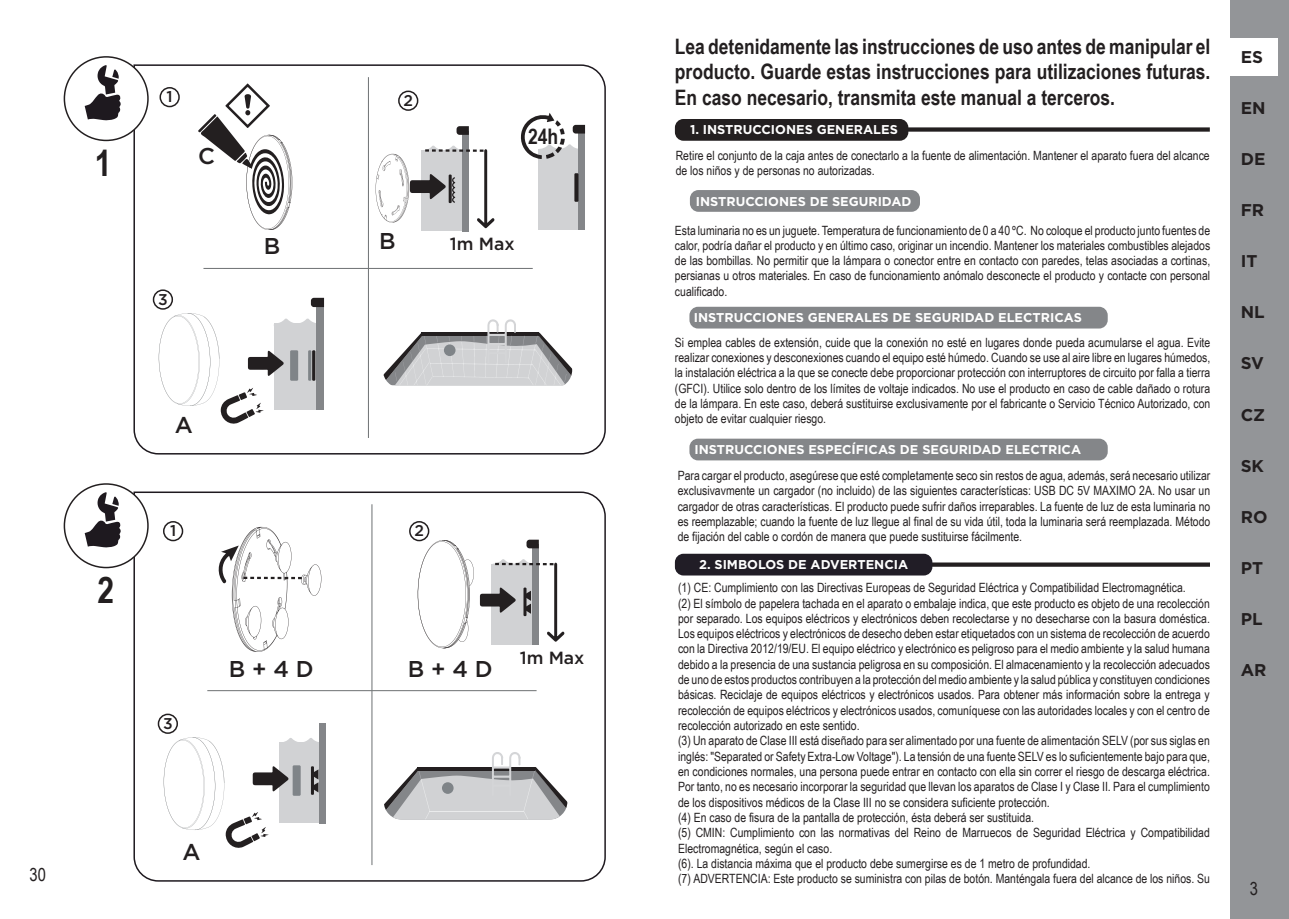
<style>
.page{position:relative;width:1289px;height:919px;background:#fff}
.page>*{position:absolute;margin:0;border:0;box-sizing:border-box;transform-origin:0 0}
.t1{font:700 36.6px "Arial Narrow";color:#231f20}
.t2{font:500 22.8px "Gotham";color:#231f20}
.t3{font:700 21.45px "Arial Narrow";color:#231f20}
.t4{font:700 21.3px/25.5px "Arial Narrow";color:#231f20;text-align:justify}
.t5{font:18px "Arial Narrow";color:#231f20}
.t6{font:500 17.55px "Gotham";color:#231f20}
.t7{font:700 16.95px "Gotham";color:#231f20}
.t8{font:500 15.6px "Gotham";color:#231f20}
.t9{font:12.75px/15.3px "Arial Narrow";color:#231f20;text-align:justify}
.t10{font:700 12.75px "Gotham";color:#fff}
</style>
<div class="page">
<svg style="left:932px;top:562px;width:277px;height:4px"></svg>
<div style="left:675px;top:553px;width:257px;height:22px;background:#211d26;border-radius:9px"></div>
<div style="left:1230px;top:1px;width:58px;height:917px;background:#939598"></div>
<div style="left:1230px;top:38px;width:47px;height:38px;background:#fff"></div>
<div style="left:675px;top:119px;width:233px;height:22px;background:#231f20;border-radius:9px"></div>
<div style="left:690px;top:190px;width:230px;height:22px;background:#848689;border-radius:9px"></div>
<div style="left:689px;top:307px;width:418px;height:21px;background:#848689;border-radius:9px"></div>
<div style="left:689px;top:438px;width:418px;height:22px;background:#848689;border-radius:9px"></div>
<div style="left:907px;top:127px;width:302px;height:5px;background:#231f20"></div>
<svg style="left:133px;top:64px;width:473px;height:391px"></svg>
<div style="left:64px;top:57px;width:84px;height:83px;background:#fff;border-radius:50%"></div>
<div style="left:64px;top:56px;width:85px;height:85px;border:2px solid #231f20;border-radius:50%"></div>
<svg style="left:85px;top:65px;width:36px;height:55px"></svg>
<div style="left:422px;top:150px;width:40px;height:81px;background:#d1d2d4"></div>
<div style="left:462px;top:131px;width:7px;height:100px;background:#848689"></div>
<svg style="left:456px;top:126px;width:13px;height:9px"></svg>
<hr style="left:368px;top:77px;width:1px;height:361px;background:#76797b">
<hr style="left:203px;top:268px;width:329px;height:1px;background:#76797b">
<div style="left:159px;top:87px;width:21px;height:20px;border:2px solid #231f20;border-radius:50%"></div>
<div style="left:398px;top:91px;width:20px;height:20px;border:2px solid #231f20;border-radius:50%"></div>
<div style="left:316px;top:303px;width:8px;height:107px;background:#848689"></div>
<svg style="left:311px;top:298px;width:13px;height:9px"></svg>
<div style="left:153px;top:289px;width:20px;height:21px;border:2px solid #231f20;border-radius:50%"></div>
<svg style="left:159px;top:313px;width:161px;height:113px"></svg>
<svg style="left:133px;top:491px;width:473px;height:391px"></svg>
<div style="left:64px;top:484px;width:84px;height:83px;background:#fff;border-radius:50%"></div>
<div style="left:64px;top:483px;width:85px;height:85px;border:2px solid #231f20;border-radius:50%"></div>
<svg style="left:85px;top:492px;width:36px;height:55px"></svg>
<div style="left:491px;top:564px;width:41px;height:80px;background:#d1d2d4"></div>
<div style="left:532px;top:544px;width:7px;height:100px;background:#848689"></div>
<svg style="left:526px;top:539px;width:13px;height:9px"></svg>
<hr style="left:371px;top:504px;width:1px;height:361px;background:#76797b">
<hr style="left:207px;top:690px;width:329px;height:1px;background:#76797b">
<div style="left:163px;top:521px;width:20px;height:20px;border:2px solid #231f20;border-radius:50%"></div>
<div style="left:409px;top:521px;width:20px;height:20px;border:2px solid #231f20;border-radius:50%"></div>
<div style="left:158px;top:713px;width:20px;height:20px;border:2px solid #231f20;border-radius:50%"></div>
<svg style="left:480px;top:558px;width:84px;height:84px"></svg>
<div style="left:319px;top:723px;width:7px;height:100px;background:#848689"></div>
<svg style="left:164px;top:737px;width:158px;height:113px"></svg>
<svg style="left:217px;top:527px;width:104px;height:124px"></svg>
<div style="left:293px;top:765px;width:8px;height:30px;background:#7f8488"></div>
<svg style="left:383px;top:319px;width:189px;height:66px"></svg>
<div style="left:444px;top:344px;width:11px;height:12px;background:#7f8488;border-radius:50%"></div>
<div style="left:442px;top:782px;width:11px;height:11px;background:#7f8488;border-radius:50%"></div>
<svg style="left:418px;top:540px;width:56px;height:109px"></svg>
<svg style="left:198px;top:83px;width:94px;height:148px"></svg>
<svg style="left:375px;top:145px;width:119px;height:83px"></svg>
<div style="left:538px;top:149px;width:40px;height:81px;background:#d1d2d4"></div>
<div style="left:578px;top:130px;width:7px;height:100px;background:#848689"></div>
<svg style="left:574px;top:173px;width:4px;height:29px"></svg>
<svg style="left:519px;top:113px;width:66px;height:46px"></svg>
<h3 class="t5" style="left:30px;top:861px;width:18px">30</h3>
<h1 class="t1" style="left:95px;top:135px;width:18px">1</h1>
<h1 class="t1" style="left:97px;top:562px;width:18px">2</h1>
<p class="t8" style="left:166px;top:87px;width:8px">1</p>
<p class="t8" style="left:403px;top:90px;width:11px">2</p>
<h2 class="t2" style="left:198px;top:140px;width:18px">C</h2>
<p class="t8" style="left:158px;top:289px;width:11px">3</p>
<h2 class="t2" style="left:264px;top:231px;width:18px">B</h2>
<h2 class="t2" style="left:379px;top:226px;width:18px">B</h2>
<h3 class="t3" style="left:528px;top:120px;width:32px">24h</h3>
<h3 class="t6" style="left:449px;top:233px;width:66px">1m Max</h3>
<h2 class="t2" style="left:175px;top:410px;width:20px">A</h2>
<p class="t8" style="left:170px;top:520px;width:8px">1</p>
<p class="t8" style="left:414px;top:520px;width:11px">2</p>
<p class="t8" style="left:163px;top:713px;width:11px">3</p>
<h2 class="t2" style="left:229px;top:654px;width:86px">B + 4 D</h2>
<h2 class="t2" style="left:408px;top:654px;width:86px">B + 4 D</h2>
<h3 class="t6" style="left:519px;top:646px;width:66px">1m Max</h3>
<h2 class="t2" style="left:182px;top:837px;width:20px">A</h2>
<h3 class="t4" style="left:675px;top:32px;width:537px">Lea detenidamente las instrucciones de uso antes de manipular el producto. Guarde estas instrucciones para utilizaciones futuras.<br>En caso necesario, transmita este manual a terceros.</h3>
<p class="t10" style="left:690px;top:122px;width:209px">1. INSTRUCCIONES GENERALES</p>
<p class="t9" style="left:675px;top:147px;width:535px">Retire el conjunto de la caja antes de conectarlo a la fuente de alimentación. Mantener el aparato fuera del alcance de los niños y de personas no autorizadas.</p>
<p class="t10" style="left:696px;top:194px;width:217px">INSTRUCCIONES DE SEGURIDAD</p>
<p class="t9" style="left:675px;top:222px;width:537px">Esta luminaria no es un juguete. Temperatura de funcionamiento de 0 a 40 ºC. No coloque el producto junto fuentes de calor, podría dañar el producto y en último caso, originar un incendio. Mantener los materiales combustibles alejados de las bombillas. No permitir que la lámpara o conector entre en contacto con paredes, telas asociadas a cortinas, persianas u otros materiales. En caso de funcionamiento anómalo desconecte el producto y contacte con personal cualificado.</p>
<p class="t10" style="left:694px;top:310px;width:389px">INSTRUCCIONES GENERALES DE SEGURIDAD ELECTRICAS</p>
<p class="t9" style="left:675px;top:334px;width:537px">Si emplea cables de extensión, cuide que la conexión no esté en lugares donde pueda acumularse el agua. Evite realizar conexiones y desconexiones cuando el equipo esté húmedo. Cuando se use al aire libre en lugares húmedos, la instalación eléctrica a la que se conecte debe proporcionar protección con interruptores de circuito por falla a tierra (GFCI). Utilice solo dentro de los límites de voltaje indicados. No use el producto en caso de cable dañado o rotura de la lámpara. En este caso, deberá sustituirse exclusivamente por el fabricante o Servicio Técnico Autorizado, con objeto de evitar cualquier riesgo.</p>
<p class="t10" style="left:694px;top:442px;width:388px">INSTRUCCIONES ESPECÍFICAS DE SEGURIDAD ELECTRICA</p>
<p class="t9" style="left:677px;top:467px;width:534px">Para cargar el producto, asegúrese que esté completamente seco sin restos de agua, además, será necesario utilizar exclusivavmente un cargador (no incluido) de las siguientes características: USB DC 5V MAXIMO 2A. No usar un cargador de otras características. El producto puede sufrir daños irreparables. La fuente de luz de esta luminaria no es reemplazable; cuando la fuente de luz llegue al final de su vida útil, toda la luminaria será reemplazada. Método de fijación del cable o cordón de manera que puede sustituirse fácilmente.</p>
<p class="t10" style="left:699px;top:557px;width:210px">2. SIMBOLOS DE ADVERTENCIA</p>
<p class="t9" style="left:678px;top:579px;width:533px;text-align:left">(1) CE: Cumplimiento con las Directivas Europeas de Seguridad Eléctrica y Compatibilidad Electromagnética.<br>(2) El símbolo de papelera tachada en el aparato o embalaje indica, que este producto es objeto de una recolección por separado. Los equipos eléctricos y electrónicos deben recolectarse y no desecharse con la basura doméstica.<br>Los equipos eléctricos y electrónicos de desecho deben estar etiquetados con un sistema de recolección de acuerdo con la Directiva 2012/19/EU. El equipo eléctrico y electrónico es peligroso para el medio ambiente y la salud humana debido a la presencia de una sustancia peligrosa en su composición. El almacenamiento y la recolección adecuados de uno de estos productos contribuyen a la protección del medio ambiente y la salud pública y constituyen condiciones básicas. Reciclaje de equipos eléctricos y electrónicos usados. Para obtener más información sobre la entrega y recolección de equipos eléctricos y electrónicos usados, comuníquese con las autoridades locales y con el centro de recolección autorizado en este sentido.<br>(3) Un aparato de Clase III está diseñado para ser alimentado por una fuente de alimentación SELV (por sus siglas en inglés: "Separated or Safety Extra-Low Voltage"). La tensión de una fuente SELV es lo suficientemente bajo para que, en condiciones normales, una persona puede entrar en contacto con ella sin correr el riesgo de descarga eléctrica.<br>Por tanto, no es necesario incorporar la seguridad que llevan los aparatos de Clase I y Clase II. Para el cumplimiento de los dispositivos médicos de la Clase III no se considera suficiente protección.<br>(4) En caso de fisura de la pantalla de protección, ésta deberá ser sustituida.<br>(5) CMIN: Cumplimiento con las normativas del Reino de Marruecos de Seguridad Eléctrica y Compatibilidad Electromagnética, según el caso.<br>(6). La distancia máxima que el producto debe sumergirse es de 1 metro de profundidad.<br>(7) ADVERTENCIA: Este producto se suministra con pilas de botón. Manténgala fuera del alcance de los niños. Su</p>
<h3 class="t7" style="left:1240px;top:47px;width:24px">ES</h3>
<h3 class="t7" style="left:1240px;top:98px;width:26px">EN</h3>
<h3 class="t7" style="left:1240px;top:149px;width:26px">DE</h3>
<h3 class="t7" style="left:1240px;top:200px;width:25px">FR</h3>
<h3 class="t7" style="left:1240px;top:251px;width:18px">IT</h3>
<h3 class="t7" style="left:1240px;top:302px;width:25px">NL</h3>
<h3 class="t7" style="left:1240px;top:353px;width:25px">SV</h3>
<h3 class="t7" style="left:1240px;top:404px;width:26px">CZ</h3>
<h3 class="t7" style="left:1240px;top:455px;width:25px">SK</h3>
<h3 class="t7" style="left:1240px;top:506px;width:28px">RO</h3>
<h3 class="t7" style="left:1240px;top:558px;width:24px">PT</h3>
<h3 class="t7" style="left:1240px;top:609px;width:23px">PL</h3>
<h3 class="t7" style="left:1240px;top:660px;width:27px">AR</h3>
<h3 class="t5" style="left:1249px;top:875px;width:10px">3</h3>
</div>
